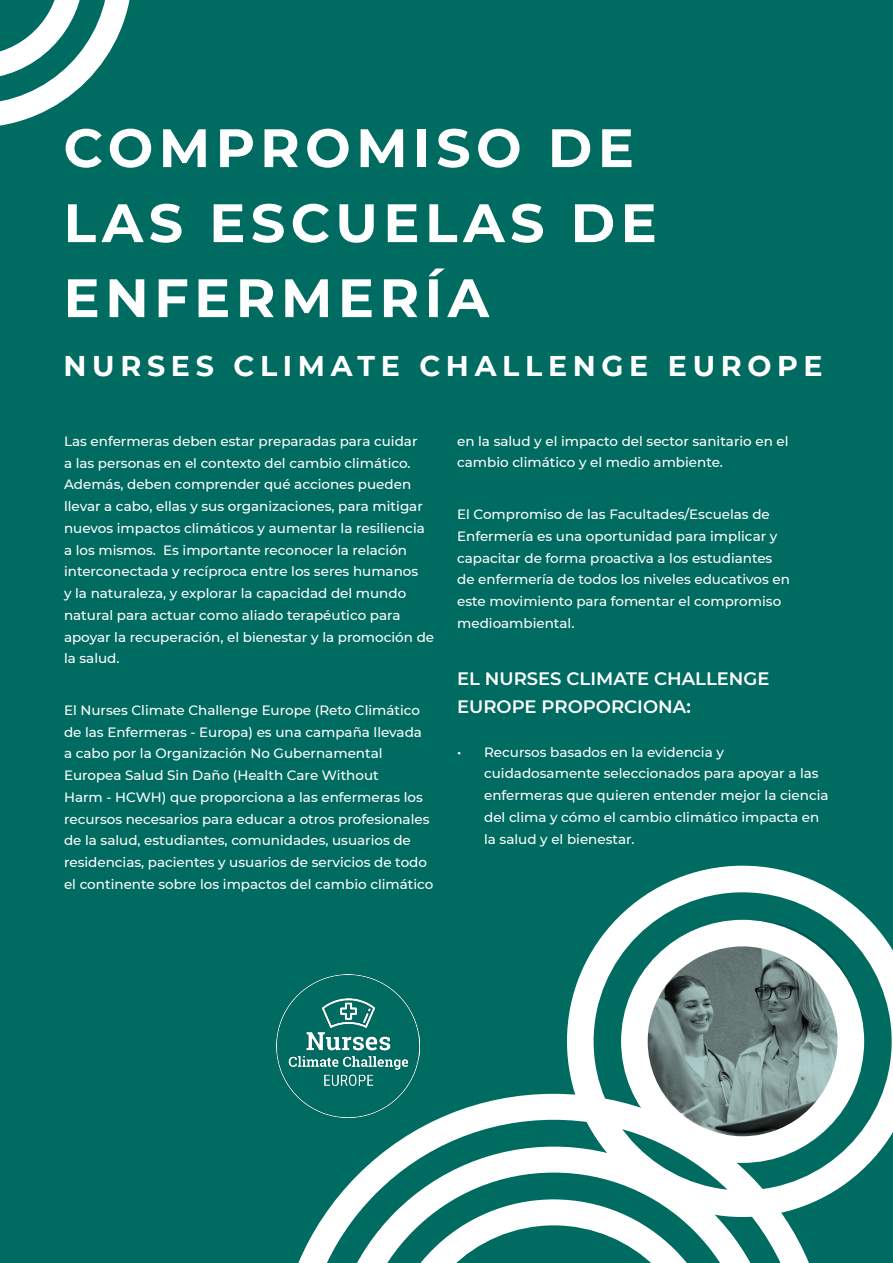
<style>
.page{position:relative;width:893px;height:1263px;background:#006b61}
.page>*{position:absolute;margin:0;border:0;box-sizing:border-box;transform-origin:0 0}
.t1{font:700 54px/75px "Montserrat";letter-spacing:.1em;color:#fff}
.t2{font:700 28.5px "Montserrat";letter-spacing:.2em;color:#fff}
.t3{font:600 18px/27.8px "Montserrat";color:#fff}
.t4{font:500 13.5px/21.8px "Montserrat";color:#fff}
</style>
<div class="page">
<svg style="left:0;top:0;width:130px;height:126px"></svg>
<svg style="left:298px;top:1094px;width:511px;height:169px"></svg>
<svg style="left:330px;top:1146px;width:448px;height:117px"></svg>
<svg style="left:382px;top:1199px;width:343px;height:64px"></svg>
<svg style="left:567px;top:866px;width:326px;height:351px"></svg>
<svg style="left:621px;top:920px;width:243px;height:243px;background:#93adaa"></svg>
<img style="left:277px;top:974px;width:142px;height:143px">
<h1 class="t1" style="left:64px;top:108px;width:595px">COMPROMISO DE<br>LAS ESCUELAS DE<br>ENFERMERÍA</h1>
<h2 class="t2" style="left:64px;top:346px;width:761px">NURSES CLIMATE CHALLENGE EUROPE</h2>
<p class="t4" style="left:64px;top:429px;width:372px">Las enfermeras deben estar preparadas para cuidar<br>a las personas en el contexto del cambio climático.<br>Además, deben comprender qué acciones pueden llevar a cabo, ellas y sus organizaciones, para mitigar nuevos impactos climáticos y aumentar la resiliencia a los mismos. Es importante reconocer la relación interconectada y recíproca entre los seres humanos<br>y la naturaleza, y explorar la capacidad del mundo natural para actuar como aliado terapéutico para apoyar la recuperación, el bienestar y la promoción de la salud.</p>
<p class="t4" style="left:64px;top:698px;width:371px">El Nurses Climate Challenge Europe (Reto Climático de las Enfermeras - Europa) es una campaña llevada<br>a cabo por la Organización No Gubernamental Europea Salud Sin Daño (Health Care Without<br>Harm - HCWH) que proporciona a las enfermeras los recursos necesarios para educar a otros profesionales de la salud, estudiantes, comunidades, usuarios de residencias, pacientes y usuarios de servicios de todo el continente sobre los impactos del cambio climático</p>
<p class="t4" style="left:457px;top:429px;width:333px">en la salud y el impacto del sector sanitario en el cambio climático y el medio ambiente.</p>
<p class="t4" style="left:457px;top:503px;width:334px">El Compromiso de las Facultades/Escuelas de Enfermería es una oportunidad para implicar y capacitar de forma proactiva a los estudiantes de enfermería de todos los niveles educativos en este movimiento para fomentar el compromiso medioambiental.</p>
<h3 class="t3" style="left:457px;top:664px;width:314px">EL NURSES CLIMATE CHALLENGE<br>EUROPE PROPORCIONA:</h3>
<p class="t4" style="left:484px;top:740px;width:346px;text-indent:-27px">• Recursos basados en la evidencia y cuidadosamente seleccionados para apoyar a las enfermeras que quieren entender mejor la ciencia del clima y cómo el cambio climático impacta en la salud y el bienestar.</p>
</div>
